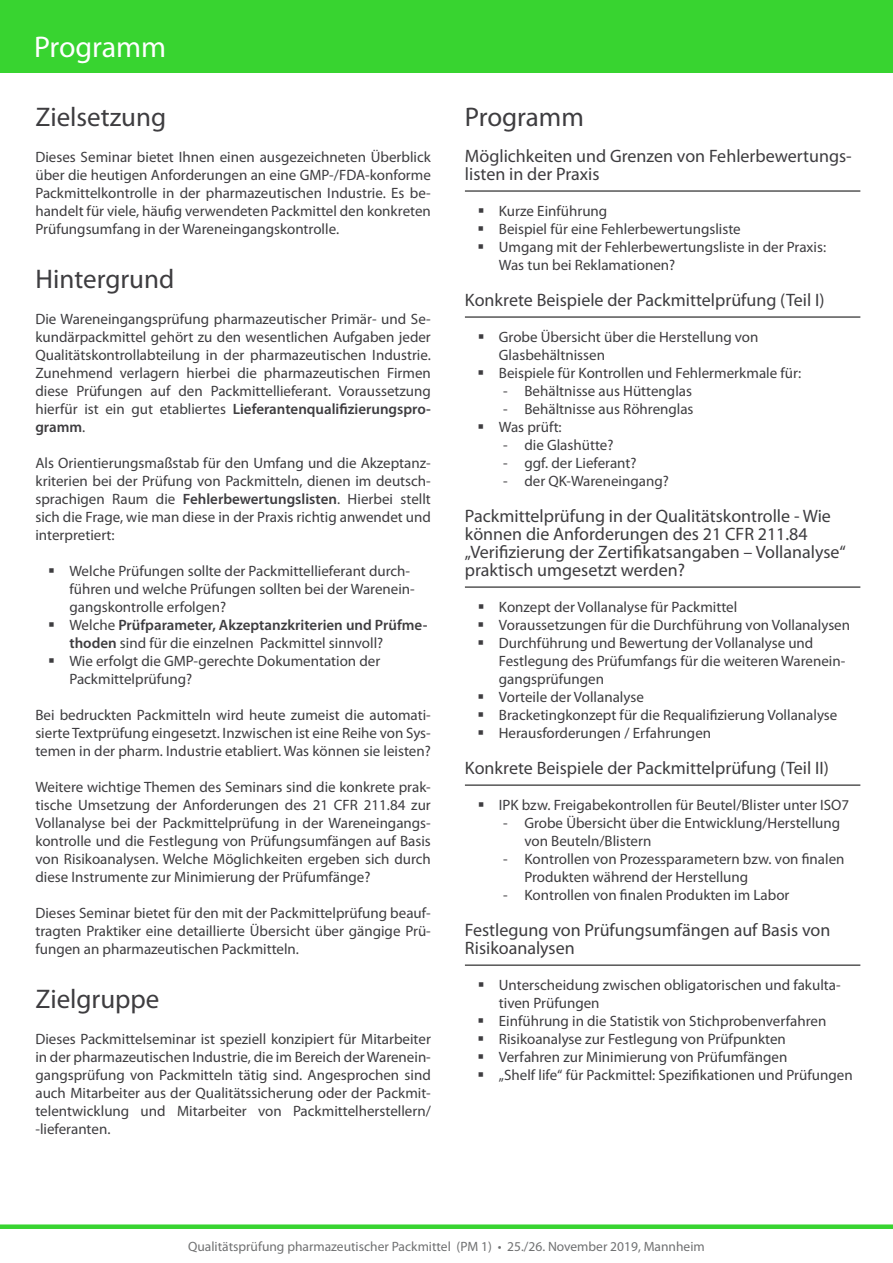
<style>
.page{position:relative;width:893px;height:1263px;background:#fff}
.page>*{position:absolute;margin:0;border:0;box-sizing:border-box;transform-origin:0 0}
.t1{font:30px "Myriad Pro";letter-spacing:-.005em;color:#fff}
.t2{font:27px "Myriad Pro";color:#3e3d40}
.t3{font:18px/18px "Myriad Pro";color:#3e3d40}
.t4{font:15px/18px "Myriad Pro";color:#3e3d40}
.t5{font:13.5px "Myriad Pro";color:#707172}
.s1{font-weight:600}
</style>
<div class="page">
<div style="left:0;top:0;width:893px;height:72px;background:#38d430"></div>
<div style="left:0;top:1224px;width:893px;height:5px;background:#38d430"></div>
<hr style="left:465px;top:191px;width:395px;height:1px;background:#000">
<hr style="left:465px;top:317px;width:395px;height:1px;background:#000">
<hr style="left:465px;top:587px;width:395px;height:1px;background:#000">
<hr style="left:465px;top:785px;width:395px;height:1px;background:#000">
<hr style="left:465px;top:965px;width:395px;height:1px;background:#000">
<h1 class="t1" style="left:34px;top:30px;width:134px">Programm</h1>
<h2 class="t2" style="left:35px;top:102px;width:132px">Zielsetzung</h2>
<p class="t4" style="left:35px;top:148px;width:397px;text-align:justify">Dieses Seminar bietet Ihnen einen ausgezeichneten Überblick über die heutigen Anforderungen an eine GMP-/FDA-konforme Packmittelkontrolle in der pharmazeutischen Industrie. Es be&shy;handelt für viele, häufig verwendeten Packmittel den konkreten Prüfungsumfang in der Wareneingangskontrolle.</p>
<h2 class="t2" style="left:35px;top:264px;width:140px">Hintergrund</h2>
<p class="t4" style="left:35px;top:310px;width:397px;text-align:justify">Die Wareneingangsprüfung pharmazeutischer Primär- und Se&shy;kundärpackmittel gehört zu den wesentlichen Aufgaben jeder Qualitätskontrollabteilung in der pharmazeutischen Industrie.<br>Zunehmend verlagern hierbei die pharmazeutischen Firmen diese Prüfungen auf den Packmittellieferant. Voraussetzung hierfür ist ein gut etabliertes <span class="s1">Lieferantenqualifizierungspro&shy;gramm</span>.</p>
<p class="t4" style="left:35px;top:454px;width:397px;text-align:justify">Als Orientierungsmaßstab für den Umfang und die Akzeptanz&shy;kriterien bei der Prüfung von Packmitteln, dienen im deutsch&shy;sprachigen Raum die <span class="s1">Fehlerbewertungslisten</span>. Hierbei stellt sich die Frage, wie man diese in der Praxis richtig anwendet und interpretiert:</p>
<p class="t4" style="left:69px;top:562px;width:359px">Welche Prüfungen sollte der Packmittellieferant durch&shy;führen und welche Prüfungen sollten bei der Warenein&shy;gangskontrolle erfolgen?<br>Welche <span class="s1">Prüfparameter, Akzeptanzkriterien und Prüfme&shy;thoden</span> sind für die einzelnen Packmittel sinnvoll?<br>Wie erfolgt die GMP-gerechte Dokumentation der Packmittelprüfung?</p>
<p class="t4" style="left:35px;top:706px;width:397px;text-align:justify">Bei bedruckten Packmitteln wird heute zumeist die automati&shy;sierte Textprüfung eingesetzt. Inzwischen ist eine Reihe von Sys&shy;temen in der pharm. Industrie etabliert. Was können sie leisten?</p>
<p class="t4" style="left:35px;top:778px;width:397px;text-align:justify">Weitere wichtige Themen des Seminars sind die konkrete prak&shy;tische Umsetzung der Anforderungen des 21 CFR 211.84 zur Vollanalyse bei der Packmittelprüfung in der Wareneingangs&shy;kontrolle und die Festlegung von Prüfungsumfängen auf Basis von Risikoanalysen. Welche Möglichkeiten ergeben sich durch diese Instrumente zur Minimierung der Prüfumfänge?</p>
<p class="t4" style="left:35px;top:904px;width:397px;text-align:justify">Dieses Seminar bietet für den mit der Packmittelprüfung beauf&shy;tragten Praktiker eine detaillierte Übersicht über gängige Prü&shy;fungen an pharmazeutischen Packmitteln.</p>
<h2 class="t2" style="left:35px;top:984px;width:126px">Zielgruppe</h2>
<p class="t4" style="left:35px;top:1030px;width:397px;text-align:justify">Dieses Packmittelseminar ist speziell konzipiert für Mitarbeiter in der pharmazeutischen Industrie, die im Bereich der Warenein&shy;gangsprüfung von Packmitteln tätig sind. Angesprochen sind auch Mitarbeiter aus der Qualitätssicherung oder der Packmit&shy;telentwicklung und Mitarbeiter von Packmittelherstellern/ -lieferanten.</p>
<h2 class="t2" style="left:465px;top:102px;width:120px">Programm</h2>
<p class="t3" style="left:465px;top:147px;width:388px">Möglichkeiten und Grenzen von Fehlerbewertungs&shy;listen in der Praxis</p>
<p class="t4" style="left:499px;top:202px;width:329px">Kurze Einführung<br>Beispiel für eine Fehlerbewertungsliste<br>Umgang mit der Fehlerbewertungsliste in der Praxis:<br>Was tun bei Reklamationen?</p>
<p class="t3" style="left:465px;top:291px;width:361px">Konkrete Beispiele der Packmittelprüfung (Teil I)</p>
<p class="t4" style="left:499px;top:328px;width:304px">Grobe Übersicht über die Herstellung von<br>Glasbehältnissen<br>Beispiele für Kontrollen und Fehlermerkmale für:</p>
<p class="t4" style="left:503px;top:382px;width:190px">- Behältnisse aus Hüttenglas</p>
<p class="t4" style="left:499px;top:400px;width:196px">- Behältnisse aus Röhrenglas<br>Was prüft:</p>
<p class="t4" style="left:503px;top:436px;width:112px">- die Glashütte?</p>
<p class="t4" style="left:503px;top:454px;width:135px">- ggf. der Lieferant?</p>
<p class="t4" style="left:503px;top:472px;width:167px">- der QK-Wareneingang?</p>
<p class="t3" style="left:465px;top:507px;width:383px">Packmittelprüfung in der Qualitätskontrolle - Wie können die Anforderungen des 21 CFR 211.84 „Verifizierung der Zertifikatsangaben – Vollanalyse“ praktisch umgesetzt werden?</p>
<p class="t4" style="left:499px;top:598px;width:353px">Konzept der Vollanalyse für Packmittel<br>Voraussetzungen für die Durchführung von Vollanalysen Durchführung und Bewertung der Vollanalyse und Festlegung des Prüfumfangs für die weiteren Warenein&shy;gangsprüfungen<br>Vorteile der Vollanalyse<br>Bracketingkonzept für die Requalifizierung Vollanalyse Herausforderungen / Erfahrungen</p>
<p class="t3" style="left:465px;top:759px;width:366px">Konkrete Beispiele der Packmittelprüfung (Teil II)</p>
<p class="t4" style="left:499px;top:796px;width:352px">IPK bzw. Freigabekontrollen für Beutel/Blister unter ISO7</p>
<p class="t4" style="left:524px;top:814px;width:317px;text-indent:-21px">- Grobe Übersicht über die Entwicklung/Herstellung von Beuteln/Blistern</p>
<p class="t4" style="left:524px;top:850px;width:322px;text-indent:-21px">- Kontrollen von Prozessparametern bzw. von finalen<br>Produkten während der Herstellung</p>
<p class="t4" style="left:503px;top:886px;width:288px">- Kontrollen von finalen Produkten im Labor</p>
<p class="t3" style="left:465px;top:921px;width:367px">Festlegung von Prüfungsumfängen auf Basis von<br>Risikoanalysen</p>
<p class="t4" style="left:499px;top:976px;width:355px">Unterscheidung zwischen obligatorischen und fakulta&shy;tiven Prüfungen<br>Einführung in die Statistik von Stichprobenverfahren Risikoanalyse zur Festlegung von Prüfpunkten<br>Verfahren zur Minimierung von Prüfumfängen<br>„Shelf life“ für Packmittel: Spezifikationen und Prüfungen</p>
<p class="t5" style="left:188px;top:1239px;width:518px">Qualitätsprüfung pharmazeutischer Packmittel (PM 1) • 25./26. November 2019, Mannheim</p>
</div>
